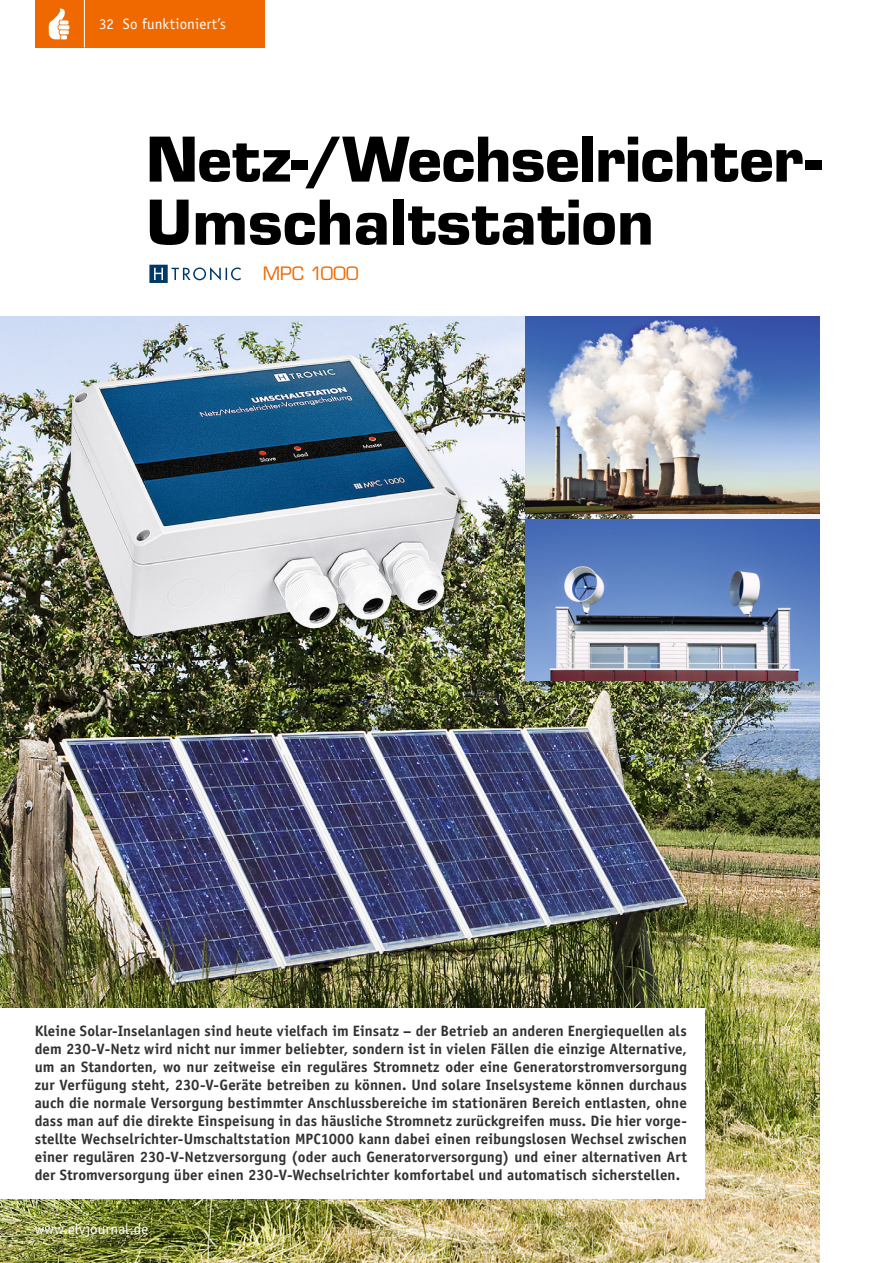
<style>
.page{position:relative;width:894px;height:1263px;background:#fff}
.page>*{position:absolute;margin:0;border:0;box-sizing:border-box;transform-origin:0 0}
.Headline5{font:700 60px "Eurostile";color:#000}
.Subhead_5{font:18px "Eurostile";color:#ef6800}
.Einleitung{font:700 15px/18px "Officina Sans";letter-spacing:.01em;color:#313130;text-align:justify}
.Fußzeile_links{font:15px "Officina Sans";letter-spacing:.005em;color:#fff}
.Kopfzeile_links{font:15px "Officina Sans";letter-spacing:.005em;color:#fff}
.s1{color:#000}
</style>
<div class="page">
<div style="left:35px;top:1px;width:229px;height:46px;background:#ef6800"></div>
<hr style="left:84px;top:1px;width:1px;height:46px;background:#fff">
<svg style="left:49px;top:8px;width:20px;height:31px"></svg>
<img style="left:1px;top:316px;width:818px;height:947px">
<div style="left:1px;top:1008px;width:703px;height:190px;background:#fff"></div>
<img style="left:525px;top:316px;width:294px;height:198px">
<img style="left:525px;top:519px;width:294px;height:161px">
<svg style="left:149px;top:265px;width:91px;height:18px"></svg>
<div style="left:65px;top:354px;width:402px;height:296px;background:#000;opacity:.4"></div>
<img style="left:70px;top:355px;width:388px;height:281px">
<p class="Kopfzeile_links" style="left:99px;top:15px;width:128px">32 So funktioniert’s</p>
<p class="Headline5" style="left:146px;top:122px;width:676px">Netz-/Wechselrichter-</p>
<p class="Headline5" style="left:146px;top:185px;width:509px">Umschaltstation</p>
<p class="Subhead_5" style="left:263px;top:263px;width:97px">MPC 1000</p>
<p class="Einleitung" style="left:35px;top:1022px;width:653px">Kleine Solar-Inselanlagen sind heute vielfach im Einsatz – der Betrieb an anderen Energiequellen als dem 230-V-Netz wird nicht nur immer beliebter, sondern ist in vielen Fällen die einzige Alternative, um an Standorten, wo nur zeitweise ein reguläres Stromnetz oder eine Generatorstromversorgung zur Verfügung steht, 230-V-Geräte betreiben zu können. Und solare Inselsysteme können durchaus auch die normale Versorgung bestimmter Anschlussbereiche im stationären Bereich entlasten, ohne dass man auf die direkte Einspeisung in das häusliche Stromnetz zurückgreifen muss. Die hier vorge&shy;stellte Wechselrichter-Umschaltstation MPC1000 kann dabei einen reibungslosen Wechsel zwischen einer regulären 230-V-Netzversorgung (oder auch Generatorversorgung) und einer alternativen Art der Stromversorgung über einen 230-V-Wechselrichter komfortabel und automatisch sicherstellen.</p>
<p class="Fußzeile_links" style="left:35px;top:1221px;width:180px">www.elvjournal.de <span class="s1">…at …ch</span></p>
</div>
